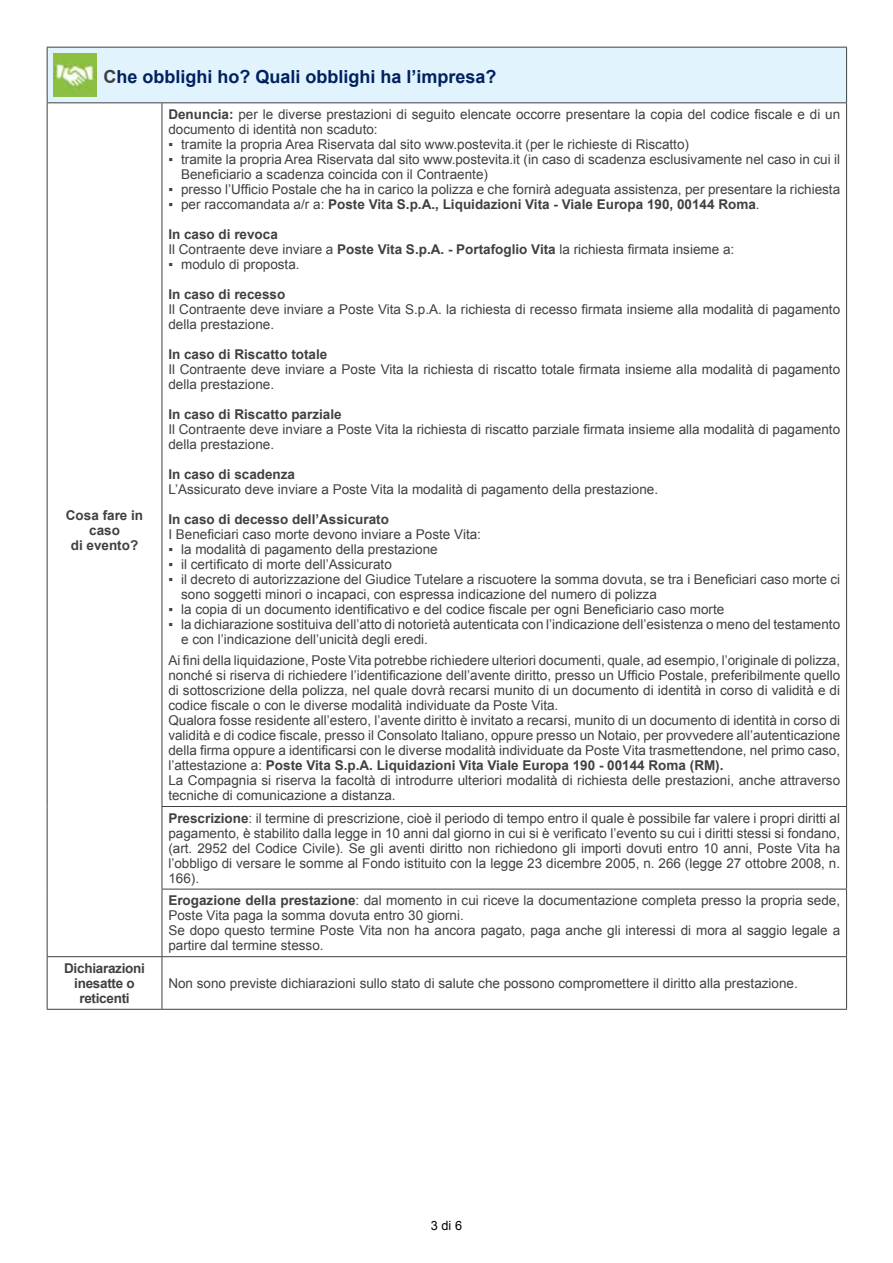
<style>
.page{position:relative;width:893px;height:1263px;background:#fff}
.page>*{position:absolute;margin:0;border:0;box-sizing:border-box;transform-origin:0 0}
.TITOLO_TESTO{font:700 18px "Arial";color:#002060}
.TESTI_REGULAR{font:13.5px/15px "Arial";color:#414042}
.TESTI_REGULAR-2{font:700 13.5px/15px "Arial";color:#414042;text-align:center}
.TESTI_REGULAR-3{font:700 13.5px/15px "Arial";letter-spacing:-.02em;color:#414042;text-align:center}
.t1{font:12.75px "Arial";color:#000}
.s1{color:#414042}
.s2{font-weight:700}
.s3{font-weight:400}
</style>
<div class="page">
<div style="left:47px;top:47px;width:800px;height:56px;background:#e1f4fd"></div>
<hr style="left:47px;top:47px;width:115px;height:1px;background:#414042">
<hr style="left:47px;top:48px;width:1px;height:54px;background:#414042">
<hr style="left:162px;top:47px;width:685px;height:1px;background:#414042">
<hr style="left:846px;top:48px;width:1px;height:54px;background:#414042">
<hr style="left:47px;top:102px;width:115px;height:1px;background:#414042">
<hr style="left:162px;top:102px;width:685px;height:1px;background:#414042">
<hr style="left:47px;top:103px;width:1px;height:703px;background:#414042">
<hr style="left:47px;top:806px;width:1px;height:83px;background:#414042">
<hr style="left:47px;top:889px;width:1px;height:67px;background:#414042">
<hr style="left:162px;top:103px;width:1px;height:703px;background:#414042">
<hr style="left:846px;top:103px;width:1px;height:703px;background:#414042">
<hr style="left:162px;top:807px;width:1px;height:82px;background:#414042">
<hr style="left:162px;top:889px;width:1px;height:67px;background:#414042">
<hr style="left:162px;top:806px;width:685px;height:1px;background:#414042">
<hr style="left:846px;top:807px;width:1px;height:82px;background:#414042">
<hr style="left:846px;top:889px;width:1px;height:67px;background:#414042">
<hr style="left:162px;top:889px;width:685px;height:1px;background:#414042">
<hr style="left:47px;top:957px;width:1px;height:52px;background:#414042">
<hr style="left:47px;top:956px;width:115px;height:1px;background:#414042">
<hr style="left:47px;top:1009px;width:115px;height:1px;background:#414042">
<hr style="left:162px;top:957px;width:1px;height:52px;background:#414042">
<hr style="left:162px;top:956px;width:685px;height:1px;background:#414042">
<hr style="left:846px;top:957px;width:1px;height:52px;background:#414042">
<hr style="left:162px;top:1009px;width:685px;height:1px;background:#414042">
<img style="left:54px;top:54px;width:42px;height:42px">
<p class="TITOLO_TESTO" style="left:104px;top:65px;width:394px"><span class="s1">C</span>he obblighi ho? Quali obblighi ha l’impresa?</p>
<p class="TESTI_REGULAR-2" style="left:66px;top:508px;width:79px">Cosa fare in caso<br>di evento?</p>
<p class="TESTI_REGULAR-3" style="left:64px;top:961px;width:82px">Dichiarazioni inesatte o reticenti</p>
<p class="TESTI_REGULAR" style="left:168px;top:107px;width:673px"><span class="s2">Denuncia:</span> per le diverse prestazioni di seguito elencate occorre presentare la copia del codice fiscale e di un documento di identità non scaduto:</p>
<p class="TESTI_REGULAR" style="left:168px;top:137px;width:522px">▪ tramite la propria Area Riservata dal sito www.postevita.it (per le richieste di Riscatto)</p>
<p class="TESTI_REGULAR" style="left:181px;top:152px;width:661px;text-indent:-13px">▪ tramite la propria Area Riservata dal sito www.postevita.it (in caso di scadenza esclusivamente nel caso in cui il<br>Beneficiario a scadenza coincida con il Contraente)</p>
<p class="TESTI_REGULAR" style="left:168px;top:182px;width:673px">▪ presso l’Ufficio Postale che ha in carico la polizza e che fornirà adeguata assistenza, per presentare la richiesta</p>
<p class="TESTI_REGULAR-2" style="left:168px;top:197px;width:593px"><span class="s3">▪ per raccomandata a/r a:</span> Poste Vita S.p.A., Liquidazioni Vita - Viale Europa 190, 00144 Roma<span class="s3">.</span></p>
<p class="TESTI_REGULAR-2" style="left:168px;top:227px;width:111px">In caso di revoca</p>
<p class="TESTI_REGULAR" style="left:168px;top:242px;width:567px">Il Contraente deve inviare a <span class="s2">Poste Vita S.p.A. - Portafoglio Vita</span> la richiesta firmata insieme a:</p>
<p class="TESTI_REGULAR" style="left:168px;top:257px;width:133px">▪ modulo di proposta.</p>
<p class="TESTI_REGULAR-2" style="left:168px;top:287px;width:119px">In caso di recesso</p>
<p class="TESTI_REGULAR" style="left:168px;top:302px;width:673px">Il Contraente deve inviare a Poste Vita S.p.A. la richiesta di recesso firmata insieme alla modalità di pagamento della prestazione.</p>
<p class="TESTI_REGULAR-2" style="left:168px;top:347px;width:161px">In caso di Riscatto totale</p>
<p class="TESTI_REGULAR" style="left:168px;top:362px;width:673px">Il Contraente deve inviare a Poste Vita la richiesta di riscatto totale firmata insieme alla modalità di pagamento della prestazione.</p>
<p class="TESTI_REGULAR-2" style="left:168px;top:407px;width:175px">In caso di Riscatto parziale</p>
<p class="TESTI_REGULAR" style="left:168px;top:422px;width:673px">Il Contraente deve inviare a Poste Vita la richiesta di riscatto parziale firmata insieme alla modalità di pagamento della prestazione.</p>
<p class="TESTI_REGULAR-2" style="left:168px;top:467px;width:128px">In caso di scadenza</p>
<p class="TESTI_REGULAR" style="left:168px;top:482px;width:491px">L’Assicurato deve inviare a Poste Vita la modalità di pagamento della prestazione.</p>
<p class="TESTI_REGULAR-2" style="left:168px;top:512px;width:222px">In caso di decesso dell’Assicurato</p>
<p class="TESTI_REGULAR" style="left:168px;top:527px;width:314px">I Beneficiari caso morte devono inviare a Poste Vita:</p>
<p class="TESTI_REGULAR" style="left:168px;top:542px;width:271px">▪ la modalità di pagamento della prestazione</p>
<p class="TESTI_REGULAR" style="left:168px;top:557px;width:225px">▪ il certificato di morte dell’Assicurato</p>
<p class="TESTI_REGULAR" style="left:181px;top:572px;width:661px;text-indent:-13px">▪ il decreto di autorizzazione del Giudice Tutelare a riscuotere la somma dovuta, se tra i Beneficiari caso morte ci sono soggetti minori o incapaci, con espressa indicazione del numero di polizza</p>
<p class="TESTI_REGULAR" style="left:168px;top:602px;width:557px">▪ la copia di un documento identificativo e del codice fiscale per ogni Beneficiario caso morte</p>
<p class="TESTI_REGULAR" style="left:181px;top:617px;width:661px;text-indent:-13px">▪ la dichiarazione sostituiva dell’atto di notorietà autenticata con l’indicazione dell’esistenza o meno del testamento e con l’indicazione dell’unicità degli eredi.</p>
<p class="TESTI_REGULAR" style="left:168px;top:653px;width:673px;text-align:justify">Ai fini della liquidazione, Poste Vita potrebbe richiedere ulteriori documenti, quale, ad esempio, l’originale di polizza, nonché si riserva di richiedere l’identificazione dell’avente diritto, presso un Ufficio Postale, preferibilmente quello di sottoscrizione della polizza, nel quale dovrà recarsi munito di un documento di identità in corso di validità e di codice fiscale o con le diverse modalità individuate da Poste Vita.</p>
<p class="TESTI_REGULAR" style="left:168px;top:713px;width:673px;text-align:justify">Qualora fosse residente all’estero, l’avente diritto è invitato a recarsi, munito di un documento di identità in corso di validità e di codice fiscale, presso il Consolato Italiano, oppure presso un Notaio, per provvedere all’autenticazione della firma oppure a identificarsi con le diverse modalità individuate da Poste Vita trasmettendone, nel primo caso, l’attestazione a: <span class="s2">Poste Vita S.p.A. Liquidazioni Vita Viale Europa 190 - 00144 Roma (RM).</span></p>
<p class="TESTI_REGULAR" style="left:168px;top:773px;width:673px">La Compagnia si riserva la facoltà di introdurre ulteriori modalità di richiesta delle prestazioni, anche attraverso tecniche di comunicazione a distanza.</p>
<p class="TESTI_REGULAR" style="left:168px;top:811px;width:673px;text-align:justify"><span class="s2">Prescrizione</span>: il termine di prescrizione, cioè il periodo di tempo entro il quale è possibile far valere i propri diritti al pagamento, è stabilito dalla legge in 10 anni dal giorno in cui si è verificato l’evento su cui i diritti stessi si fondano, (art. 2952 del Codice Civile). Se gli aventi diritto non richiedono gli importi dovuti entro 10 anni, Poste Vita ha l’obbligo di versare le somme al Fondo istituito con la legge 23 dicembre 2005, n. 266 (legge 27 ottobre 2008, n.<br>166).</p>
<p class="TESTI_REGULAR" style="left:168px;top:893px;width:673px"><span class="s2">Erogazione della prestazione</span>: dal momento in cui riceve la documentazione completa presso la propria sede,<br>Poste Vita paga la somma dovuta entro 30 giorni.</p>
<p class="TESTI_REGULAR" style="left:168px;top:923px;width:673px">Se dopo questo termine Poste Vita non ha ancora pagato, paga anche gli interessi di mora al saggio legale a partire dal termine stesso.</p>
<p class="TESTI_REGULAR" style="left:168px;top:976px;width:631px">Non sono previste dichiarazioni sullo stato di salute che possono compromettere il diritto alla prestazione.</p>
<p class="t1" style="left:431px;top:1217px;width:33px">3 di 6</p>
</div>
